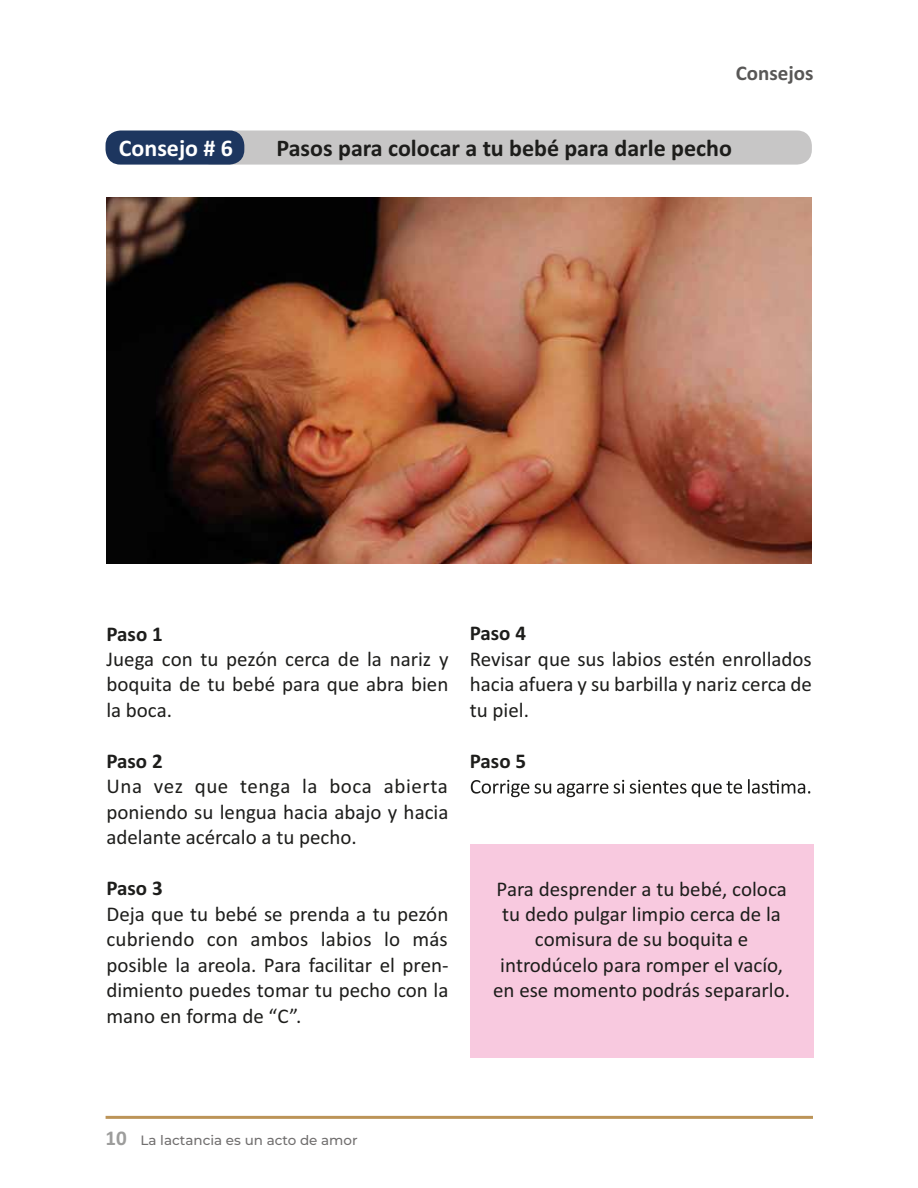
<style>
.page{position:relative;width:918px;height:1188px;background:#fff}
.page>*{position:absolute;margin:0;border:0;box-sizing:border-box;transform-origin:0 0}
.t1{font:700 24px "Calibri";color:#1d1d1b}
.t2{font:700 24px "Calibri";color:#fff}
.t3{font:21px/25.5px "Calibri";color:#1d1d1b;text-align:justify}
.t4{font:700 21px "Calibri";color:#1d1d1b}
.t5{font:700 21px "Calibri";color:#585756}
.t6{font:500 13.5px "Montserrat";color:#716f6f}
.s1{font-family:"Calibri";font-weight:700;font-size:21px;color:#9d9d9c}
</style>
<div class="page">
<img style="left:106px;top:197px;width:706px;height:367px">
<svg style="left:471px;top:779px;width:339px;height:18px"></svg>
<div style="left:470px;top:844px;width:343px;height:214px;background:#f8c9df"></div>
<div style="left:197px;top:130px;width:615px;height:35px;background:#c7c6c6;border-radius:15px"></div>
<div style="left:106px;top:130px;width:138px;height:35px;background:#1d365f;border-radius:15px"></div>
<hr style="left:106px;top:1116px;width:707px;height:3px;background:#bc9458">
<p class="t5" style="left:736px;top:59px;width:79px">Consejos</p>
<p class="t2" style="left:119px;top:133px;width:116px">Consejo # 6</p>
<p class="t1" style="left:276px;top:133px;width:457px">Pasos para colocar a tu bebé para darle pecho</p>
<p class="t4" style="left:106px;top:620px;width:58px">Paso 1</p>
<p class="t3" style="left:106px;top:646px;width:344px">Juega con tu pezón cerca de la nariz y boquita de tu bebé para que abra bien la boca.</p>
<p class="t4" style="left:106px;top:748px;width:58px">Paso 2</p>
<p class="t3" style="left:106px;top:774px;width:344px">Una vez que tenga la boca abierta poniendo su lengua hacia abajo y hacia adelante acércalo a tu pecho.</p>
<p class="t4" style="left:106px;top:875px;width:58px">Paso 3</p>
<p class="t3" style="left:106px;top:901px;width:344px">Deja que tu bebé se prenda a tu pezón cubriendo con ambos labios lo más posible la areola. Para facilitar el pren&shy;dimiento puedes tomar tu pecho con la mano en forma de “C”.</p>
<p class="t4" style="left:470px;top:620px;width:58px">Paso 4</p>
<p class="t3" style="left:470px;top:646px;width:344px">Revisar que sus labios estén enrollados hacia afuera y su barbilla y nariz cerca de tu piel.</p>
<p class="t4" style="left:470px;top:748px;width:58px">Paso 5</p>
<p class="t3" style="left:493px;top:876px;width:298px;text-align:center">Para desprender a tu bebé, coloca tu dedo pulgar limpio cerca de la comisura de su boquita e introdúcelo para romper el vacío, en ese momento podrás separarlo.</p>
<p class="t6" style="left:106px;top:1131px;width:254px"><span class="s1">10</span> La lactancia es un acto de amor</p>
</div>
